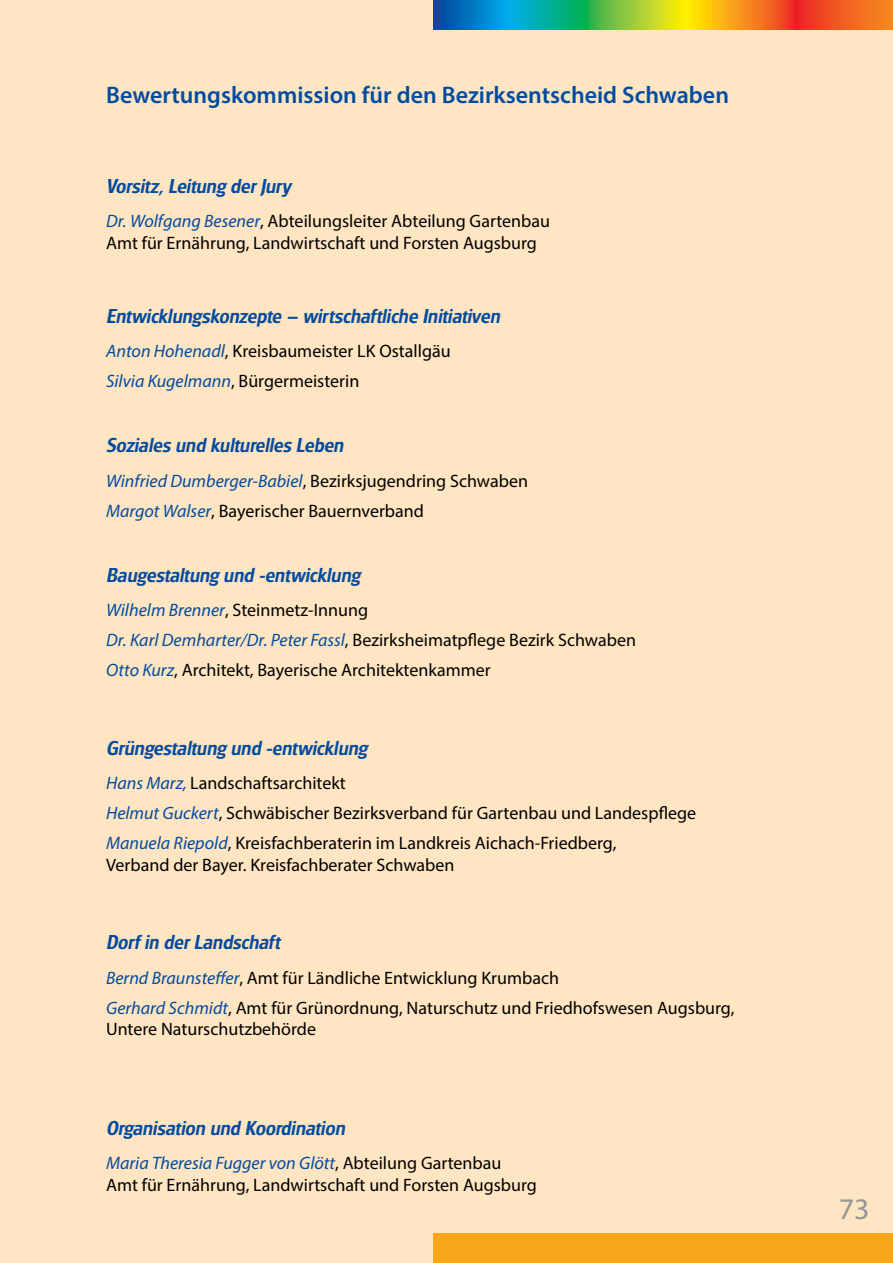
<style>
.page{position:relative;width:893px;height:1263px;background:#ffe5c2}
.page>*{position:absolute;margin:0;border:0;box-sizing:border-box;transform-origin:0 0}
.t1{font:30px "Myriad Pro";color:#939598}
.t2{font:600 24px "Myriad Pro";color:#034b9e}
.t3{font:italic 500 21px "Glasgow";color:#034b9e}
.t4{font:18px/30.2px "Myriad Pro";color:#000}
.s1{font-style:italic;color:#034b9e}
</style>
<div class="page">
<div style="left:434px;top:1233px;width:459px;height:30px;background:#faa61a"></div>
<svg style="left:433px;top:0;width:460px;height:30px;background:#909451"></svg>
<h2 class="t2" style="left:106px;top:80px;width:624px">Bewertungskommission für den Bezirksentscheid Schwaben</h2>
<p class="t3" style="left:106px;top:174px;width:186px">Vorsitz, Leitung der Jury</p>
<p class="t4" style="left:106px;top:210px;width:445px;line-height:21.6px"><span class="s1">Dr. Wolfgang Besener</span>, Abteilungsleiter Abteilung Gartenbau<br>Amt für Ernährung, Landwirtschaft und Forsten Augsburg</p>
<p class="t3" style="left:106px;top:304px;width:395px">Entwicklungskonzepte – wirtschaftliche Initiativen</p>
<p class="t4" style="left:106px;top:336px;width:346px"><span class="s1">Anton Hohenadl</span>, Kreisbaumeister LK Ostallgäu<br><span class="s1">Silvia Kugelmann</span>, Bürgermeisterin</p>
<p class="t3" style="left:106px;top:434px;width:239px">Soziales und kulturelles Leben</p>
<p class="t4" style="left:106px;top:465px;width:423px"><span class="s1">Winfried Dumberger-Babiel</span>, Bezirksjugendring Schwaben<br><span class="s1">Margot Walser</span>, Bayerischer Bauernverband</p>
<p class="t3" style="left:106px;top:563px;width:255px">Baugestaltung und -entwicklung</p>
<p class="t4" style="left:106px;top:595px;width:531px"><span class="s1">Wilhelm Brenner</span>, Steinmetz-Innung<br><span class="s1">Dr. Karl Demharter/Dr. Peter Fassl</span>, Bezirksheimatpflege Bezirk Schwaben<br><span class="s1">Otto Kurz</span>, Architekt, Bayerische Architektenkammer</p>
<p class="t3" style="left:106px;top:736px;width:263px">Grüngestaltung und -entwicklung</p>
<p class="t4" style="left:106px;top:768px;width:592px"><span class="s1">Hans Marz,</span> Landschaftsarchitekt<br><span class="s1">Helmut Guckert</span>, Schwäbischer Bezirksverband für Gartenbau und Landespflege<br><span class="s1">Manuela Riepold</span>, Kreisfachberaterin im Landkreis Aichach-Friedberg,</p>
<p class="t4" style="left:106px;top:849px;width:350px">Verband der Bayer. Kreisfachberater Schwaben</p>
<p class="t3" style="left:106px;top:930px;width:175px">Dorf in der Landschaft</p>
<p class="t4" style="left:106px;top:962px;width:630px"><span class="s1">Bernd Braunsteffer</span>, Amt für Ländliche Entwicklung Krumbach<br><span class="s1">Gerhard Schmidt</span>, Amt für Grünordnung, Naturschutz und Friedhofswesen Augsburg,</p>
<p class="t4" style="left:106px;top:1014px;width:211px">Untere Naturschutzbehörde</p>
<p class="t3" style="left:106px;top:1116px;width:240px">Organisation und Koordination</p>
<p class="t4" style="left:106px;top:1152px;width:432px;line-height:21.6px"><span class="s1">Maria Theresia Fugger von Glött</span>, Abteilung Gartenbau<br>Amt für Ernährung, Landwirtschaft und Forsten Augsburg</p>
<h1 class="t1" style="left:839px;top:1190px;width:32px">73</h1>
</div>
